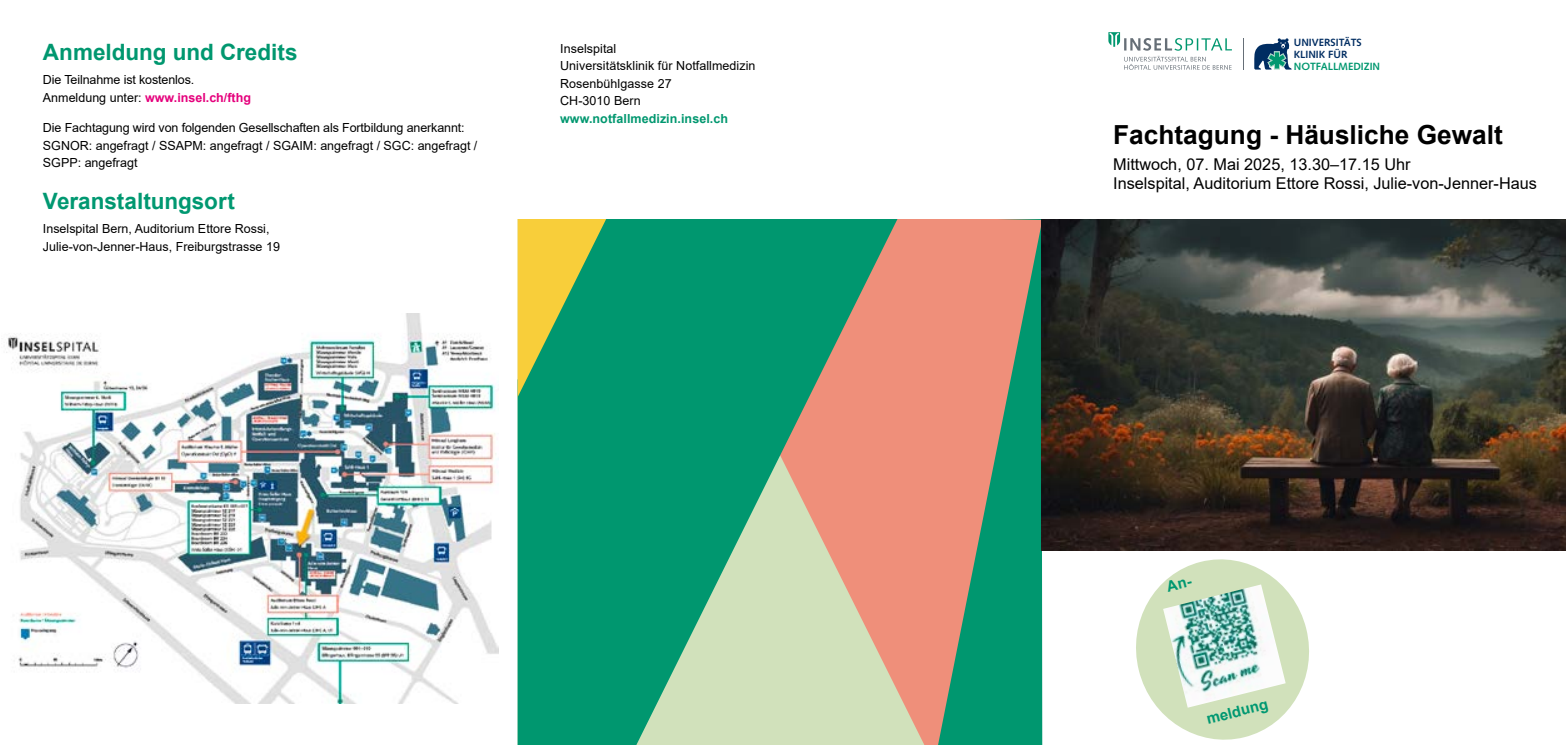
<style>
.page{position:relative;width:1567px;height:745px;background:#fff}
.page>*{position:absolute;margin:0;border:0;box-sizing:border-box;transform-origin:0 0}
.t1{font:700 26.25px "Arial";color:#000}
.t2{font:700 22.5px "Arial";color:#00976f}
.t3{font:700 22.5px "Arial";color:#009871}
.t4{font:16.25px/18.8px "Arial";color:#000}
.t5{font:700 15px "Arial";color:#009871}
.t6{font:12.5px/17.5px "Arial";color:#000}
.t7{font:700 12.5px "Arial";letter-spacing:.005em;color:#00976f}
.t8{font:700 10.5px/11.8px "Syntax LT Pro";color:#002d62}
.t9{font:700 10.5px "Syntax LT Pro";color:#00976f}
.s1{font-weight:700;color:#e5007c}
</style>
<div class="page">
<svg style="left:924px;top:219px;width:118px;height:525px;background:#889275"></svg>
<div style="left:897px;top:219px;width:27px;height:525px;background:#ef8f7a"></div>
<svg style="left:517px;top:219px;width:380px;height:525px;background:#52a681"></svg>
<svg style="left:517px;top:219px;width:91px;height:178px;background:#7ab255"></svg>
<img style="left:6px;top:313px;width:492px;height:390px">
<img style="left:1041px;top:219px;width:524px;height:331px">
<svg style="left:1108px;top:32px;width:123px;height:38px"></svg>
<hr style="left:1243px;top:38px;width:1px;height:32px;background:#666f77">
<svg style="left:1254px;top:38px;width:37px;height:32px"></svg>
<svg style="left:1126px;top:550px;width:192px;height:190px"></svg>
<h2 class="t2" style="left:43px;top:36px;width:256px">Anmeldung und Credits</h2>
<p class="t6" style="left:43px;top:71px;width:209px">Die Teilnahme ist kostenlos.<br>Anmeldung unter: <span class="s1">www.insel.ch/fthg</span></p>
<p class="t6" style="left:43px;top:119px;width:436px">Die Fachtagung wird von folgenden Gesellschaften als Fortbildung anerkannt:<br>SGNOR: angefragt / SSAPM: angefragt / SGAIM: angefragt / SGC: angefragt /<br>SGPP: angefragt</p>
<h2 class="t3" style="left:43px;top:185px;width:193px">Veranstaltungsort</h2>
<p class="t6" style="left:43px;top:220px;width:238px">Inselspital Bern, Auditorium Ettore Rossi,<br>Julie-von-Jenner-Haus, Freiburgstrasse 19</p>
<p class="t6" style="left:560px;top:39px;width:197px">Inselspital<br>Universitätsklinik für Notfallmedizin<br>Rosenbühlgasse 27<br>CH-3010 Bern</p>
<p class="t7" style="left:560px;top:109px;width:169px">www.notfallmedizin.insel.ch</p>
<p class="t8" style="left:1293px;top:37px;width:69px">UNIVERSITÄTS<br>KLINIK FÜR</p>
<p class="t9" style="left:1293px;top:60px;width:88px">NOTFALLMEDIZIN</p>
<h1 class="t1" style="left:1113px;top:116px;width:391px">Fachtagung - Häusliche Gewalt</h1>
<h3 class="t4" style="left:1113px;top:154px;width:425px">Mittwoch, 07. Mai 2025, 13.30–17.15 Uhr<br>Inselspital, Auditorium Ettore Rossi, Julie-von-Jenner-Haus</h3>
<p class="t5" style="left:1204px;top:708px;width:64px;rotate:-14deg">meldung</p>
</div>
